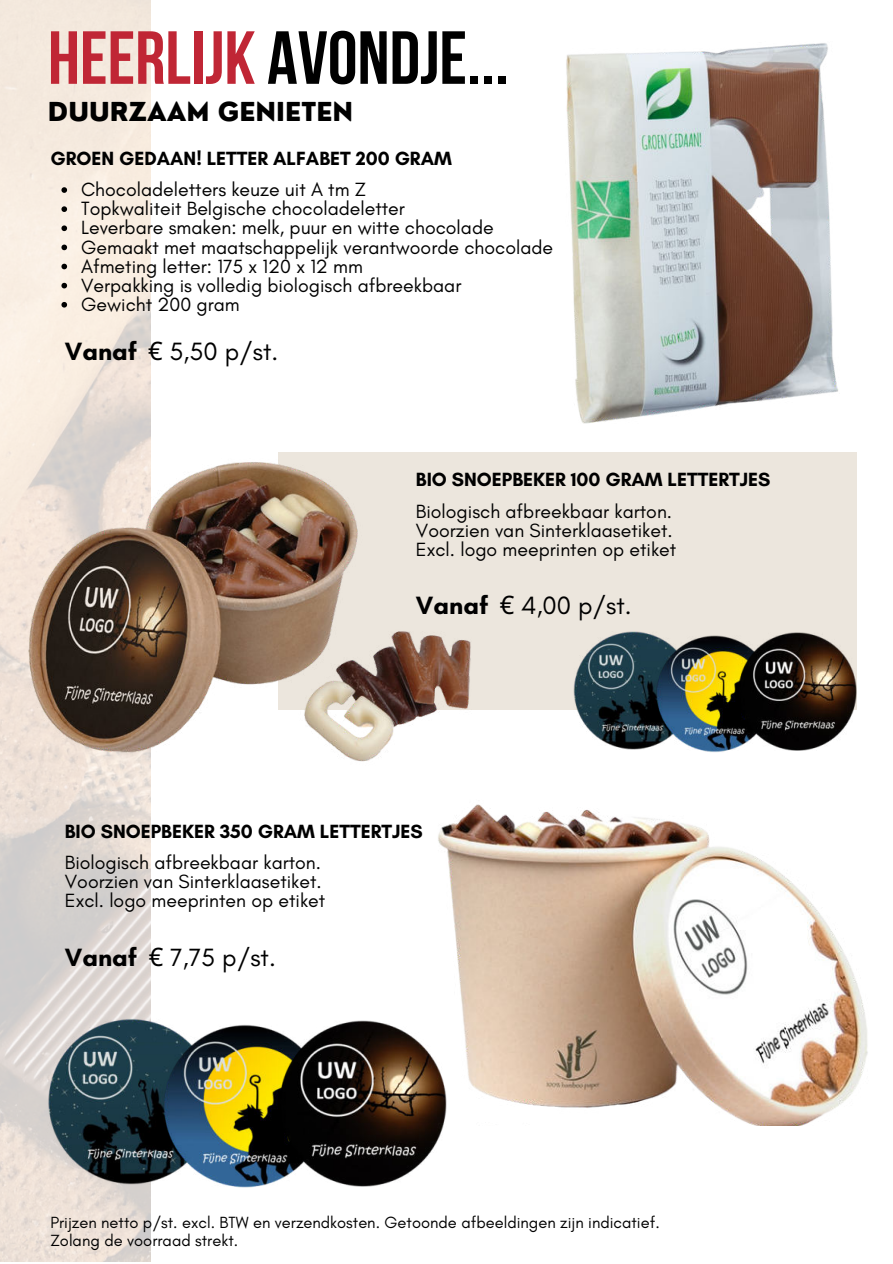
<style>
.page{position:relative;width:893px;height:1264px;background:#fff}
.page>*{position:absolute;margin:0;border:0;box-sizing:border-box;transform-origin:0 0}
.t1{font:75px "Bebas Neue Cyrillic";color:#000}
.t2{font:25.5px "Glacial Indifference";color:#000}
.t3{font:800 25.5px "Nourd";color:#000}
.t4{font:19.5px/19px "Glacial Indifference";color:#000}
.t5{font:700 19.5px "Glacial Indifference";color:#000}
.t6{font:16.5px/18px "Glacial Indifference";color:#000}
.s1{color:#c02635}
.s2{font-weight:700}
.s3{font-family:"Noto Sans"}
</style>
<div class="page">
<img style="left:0;top:0;width:151px;height:1261px">
<div style="left:278px;top:452px;width:578px;height:258px;background:#ece6dd"></div>
<img style="left:566px;top:43px;width:272px;height:381px">
<img style="left:23px;top:381px;width:448px;height:456px">
<img style="left:331px;top:738px;width:537px;height:387px">
<img style="left:48px;top:1018px;width:116px;height:166px">
<img style="left:164px;top:1024px;width:116px;height:164px">
<img style="left:280px;top:1020px;width:166px;height:166px">
<svg style="left:61px;top:187px;width:6px;height:6px"></svg>
<svg style="left:61px;top:206px;width:6px;height:6px"></svg>
<svg style="left:61px;top:225px;width:6px;height:6px"></svg>
<svg style="left:61px;top:244px;width:6px;height:6px"></svg>
<svg style="left:61px;top:264px;width:6px;height:5px"></svg>
<svg style="left:61px;top:283px;width:6px;height:5px"></svg>
<svg style="left:61px;top:302px;width:6px;height:5px"></svg>
<img style="left:574px;top:631px;width:82px;height:118px">
<img style="left:656px;top:635px;width:117px;height:117px">
<img style="left:738px;top:632px;width:118px;height:118px">
<h1 class="t1" style="left:48px;top:16px;width:462px"><span class="s1">HEERLIJK</span> AVONDJE...</h1>
<h2 class="t3" style="left:48px;top:97px;width:307px">DUURZAAM GENIETEN</h2>
<p class="t5" style="left:50px;top:146px;width:403px">GROEN GEDAAN! LETTER ALFABET 200 GRAM</p>
<p class="t4" style="left:81px;top:180px;width:473px">Chocoladeletters keuze uit A tm Z<br>Topkwaliteit Belgische chocoladeletter<br>Leverbare smaken: melk, puur en witte chocolade Gemaakt met maatschappelijk verantwoorde chocolade Afmeting letter: 175 x 120 x 12 mm<br>Verpakking is volledig biologisch afbreekbaar<br>Gewicht 200 gram</p>
<h2 class="t2" style="left:65px;top:337px;width:215px"><span class="s2">Vanaf</span> <span class="s3">€</span> 5,50 p/st.</h2>
<p class="t5" style="left:416px;top:467px;width:356px">BIO SNOEPBEKER 100 GRAM LETTERTJES</p>
<p class="t4" style="left:416px;top:502px;width:262px">Biologisch afbreekbaar karton.<br>Voorzien van Sinterklaasetiket.<br>Excl. logo meeprinten op etiket</p>
<h2 class="t2" style="left:416px;top:591px;width:217px"><span class="s2">Vanaf</span> <span class="s3">€</span> 4,00 p/st.</h2>
<p class="t5" style="left:65px;top:819px;width:359px">BIO SNOEPBEKER 350 GRAM LETTERTJES</p>
<p class="t4" style="left:65px;top:853px;width:262px">Biologisch afbreekbaar karton.<br>Voorzien van Sinterklaasetiket.<br>Excl. logo meeprinten op etiket</p>
<h2 class="t2" style="left:65px;top:942px;width:212px"><span class="s2">Vanaf</span> <span class="s3">€</span> 7,75 p/st.</h2>
<p class="t6" style="left:50px;top:1213px;width:610px">Prijzen netto p/st. excl. BTW en verzendkosten. Getoonde afbeeldingen zijn indicatief.<br>Zolang de voorraad strekt.</p>
</div>
